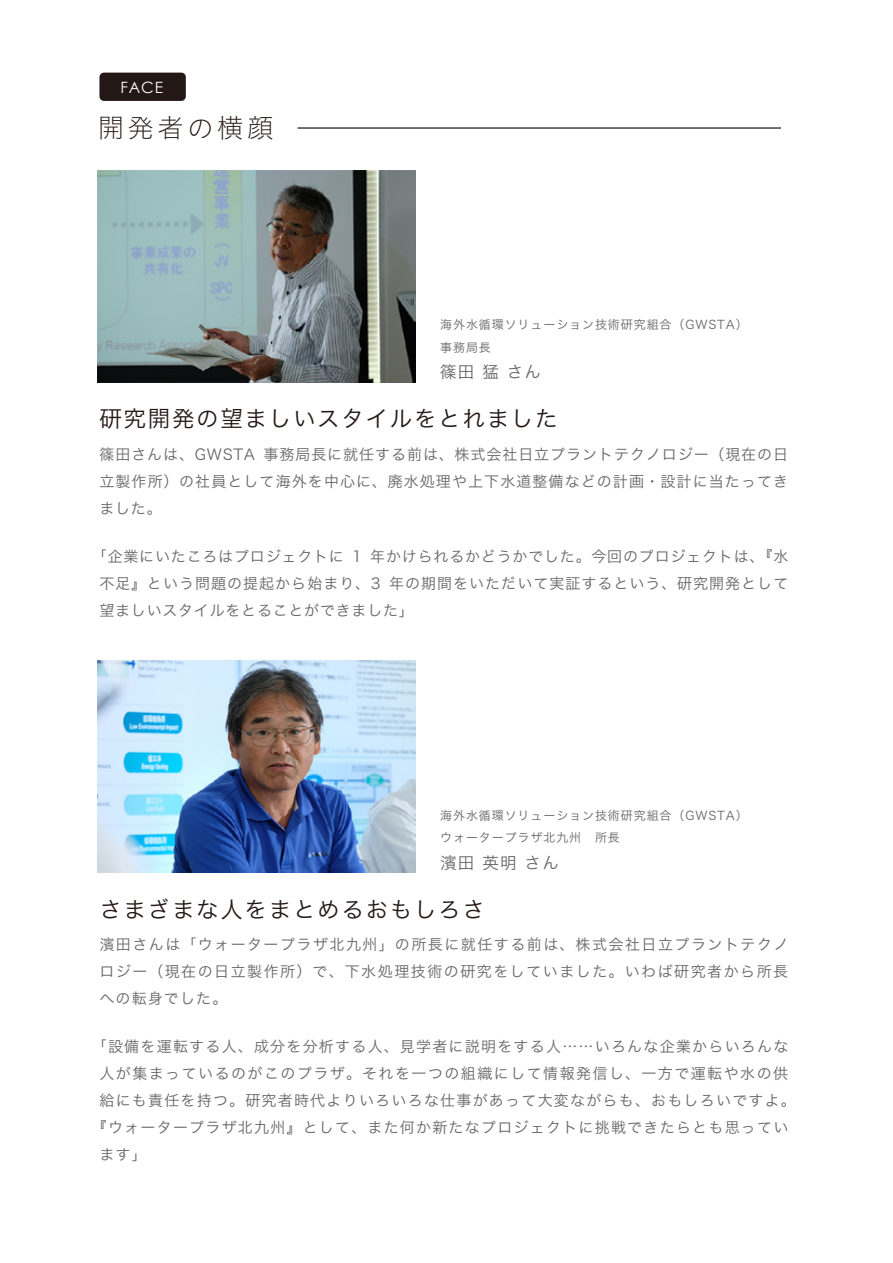
<style>
.page{position:relative;width:893px;height:1263px;background:#fff}
.page>*{position:absolute;margin:0;border:0;box-sizing:border-box;transform-origin:0 0}
.t1{font:27.15px "Koburina Go Std W1";letter-spacing:.1em;color:#231815}
.t2{font:22.5px "Hira Kaku Pro W3";letter-spacing:.075em;color:#231815}
.t3{font:16.5px "Hira Kaku Pro W3";letter-spacing:.075em;color:#686767}
.t4{font:15.6px "Century Gothic";color:#fff}
.t5{font:15px/27px "Hira Kaku Pro W3";letter-spacing:.08em;color:#686767;text-align:justify}
.t6{font:12px/22.5px "Hira Kaku Pro W3";letter-spacing:.075em;color:#686767}
</style>
<div class="page">
<div style="left:99px;top:73px;width:87px;height:28px;background:#231815;border-radius:4px"></div>
<hr style="left:298px;top:127px;width:483px;height:2px;background:#44403f">
<img style="left:97px;top:170px;width:318px;height:212px">
<img style="left:97px;top:661px;width:318px;height:212px">
<p class="t4" style="left:120px;top:76px;width:44px">FACE</p>
<h1 class="t1" style="left:97px;top:108px;width:178px">開発者の横顔</h1>
<p class="t6" style="left:440px;top:312px;width:309px">海外水循環ソリューション技術研究組合（GWSTA）事務局長</p>
<p class="t3" style="left:440px;top:357px;width:102px">篠田 猛 さん</p>
<h2 class="t2" style="left:99px;top:399px;width:459px">研究開発の望ましいスタイルをとれました</h2>
<p class="t5" style="left:99px;top:440px;width:690px">篠田さんは、GWSTA 事務局長に就任する前は、株式会社日立プラントテクノロジー（現在の日立製作所）の社員として海外を中心に、廃水処理や上下水道整備などの計画・設計に当たってきました。</p>
<p class="t5" style="left:99px;top:542px;width:690px;text-indent:-8px">「企業にいたころはプロジェクトに 1 年かけられるかどうかでした。今回のプロジェクトは、『水不足』という問題の提起から始まり、3 年の期間をいただいて実証するという、研究開発として望ましいスタイルをとることができました」</p>
<p class="t6" style="left:440px;top:803px;width:309px">海外水循環ソリューション技術研究組合（GWSTA）ウォータープラザ北九州　所長</p>
<p class="t3" style="left:440px;top:848px;width:120px">濱田 英明 さん</p>
<h2 class="t2" style="left:99px;top:889px;width:387px">さまざまな人をまとめるおもしろさ</h2>
<p class="t5" style="left:99px;top:930px;width:690px">濱田さんは「ウォータープラザ北九州」の所長に就任する前は、株式会社日立プラントテクノロジー（現在の日立製作所）で、下水処理技術の研究をしていました。いわば研究者から所長への転身でした。</p>
<p class="t5" style="left:92px;top:1032px;width:698px">「設備を運転する人、成分を分析する人、見学者に説明をする人……いろんな企業からいろんな</p>
<p class="t5" style="left:99px;top:1059px;width:690px">人が集まっているのがこのプラザ。それを一つの組織にして情報発信し、一方で運転や水の供</p>
<p class="t5" style="left:99px;top:1086px;width:698px">給にも責任を持つ。研究者時代よりいろいろな仕事があって大変ながらも、おもしろいですよ。</p>
<p class="t5" style="left:92px;top:1113px;width:698px">『ウォータープラザ北九州』として、また何か新たなプロジェクトに挑戦できたらとも思ってい</p>
<p class="t5" style="left:99px;top:1140px;width:49px">ます」</p>
</div>
